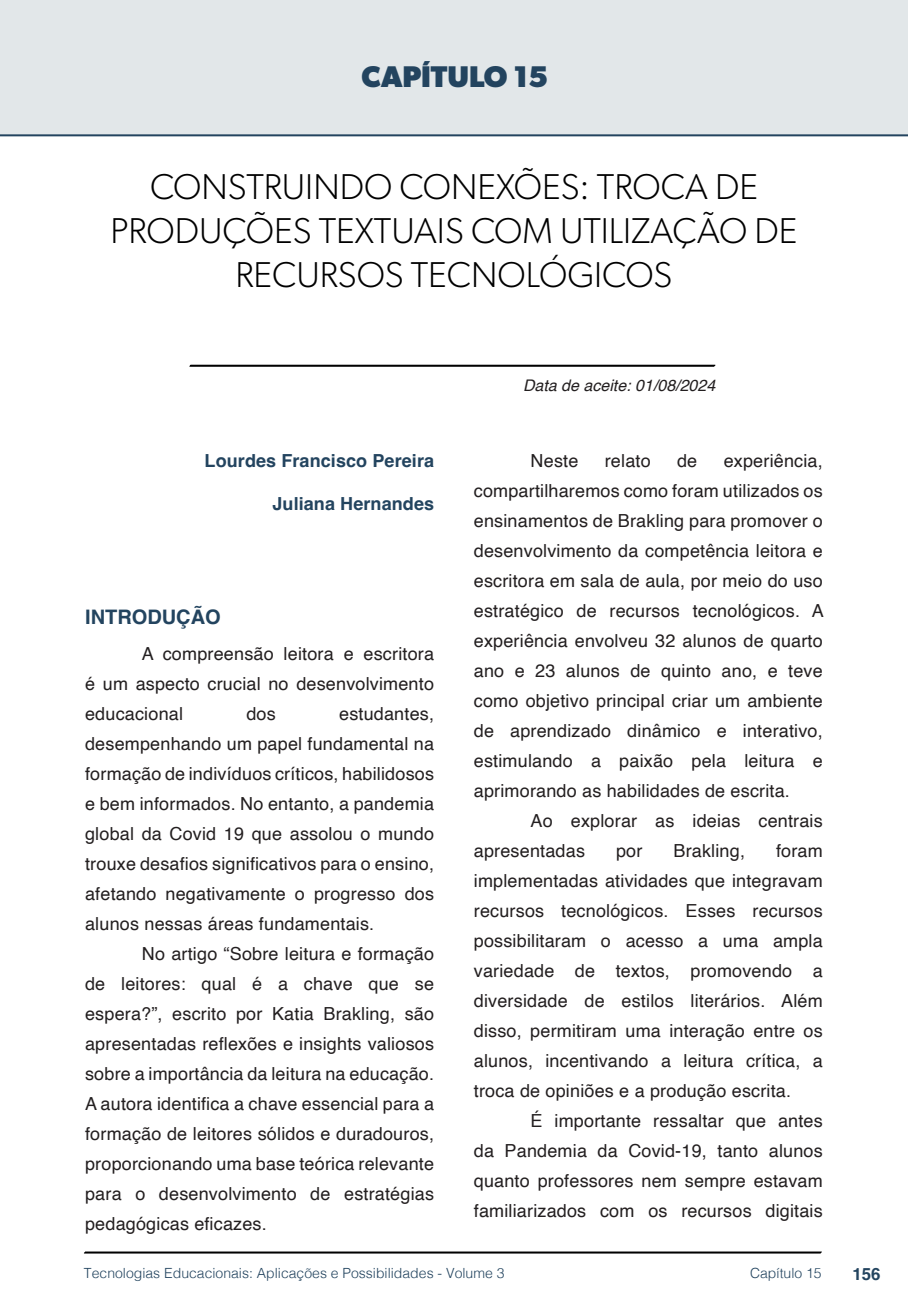
<style>
.page{position:relative;width:908px;height:1304px;background:#fff}
.page>*{position:absolute;margin:0;border:0;box-sizing:border-box;transform-origin:0 0}
.t1{font:300 36px/44px "Gibson";color:#000;text-align:center}
.t2{font:700 30px "Gibson";color:#23445f}
.t3{font:700 20px "Helvetica";color:#23445f}
.t4{font:18px/30px "Helvetica";letter-spacing:.01em;color:#231f20;text-align:justify}
.t5{font:700 18px "Helvetica";letter-spacing:.005em;color:#23445f}
.t6{font:700 16.8px "Helvetica";color:#23445f}
.t7{font:italic 16px "Helvetica";color:#231f20}
.t8{font:300 14px "Helvetica";color:#23445f}
</style>
<div class="page">
<svg style="left:84px;top:1251px;width:737px;height:3px;background:#515151"></svg>
<div style="left:0;top:0;width:907px;height:136px;background:#e2e7e9"></div>
<svg style="left:189px;top:364px;width:526px;height:3px;background:#4f4f4f"></svg>
<div style="left:44px;top:72px;width:68px;height:61px;background:#e2e7e9"></div>
<h2 class="t2" style="left:361px;top:58px;width:188px">CAPÍTULO 15</h2>
<h1 class="t1" style="left:110px;top:164px;width:688px">CONSTRUINDO CONEXÕES: TROCA DE<br>PRODUÇÕES TEXTUAIS COM UTILIZAÇÃO DE<br>RECURSOS TECNOLÓGICOS</h1>
<p class="t5" style="left:204px;top:450px;width:231px">Lourdes Francisco Pereira</p>
<p class="t5" style="left:272px;top:492px;width:163px">Juliana Hernandes</p>
<p class="t3" style="left:85px;top:605px;width:137px">INTRODUÇÃO</p>
<p class="t4" style="left:85px;top:639px;width:350px;text-indent:57px">A compreensão leitora e escritora é um aspecto crucial no desenvolvimento educacional</p>
<p class="t4" style="left:85px;top:699px;width:350px;text-indent:254px">estudantes, desempenhando um papel fundamental na formação de indivíduos críticos, habilidosos e bem informados. No entanto, a pandemia global da Covid 19 que assolou o mundo trouxe desafios significativos para o ensino, afetando negativamente o progresso dos alunos nessas áreas fundamentais.</p>
<p class="t4" style="left:85px;top:939px;width:350px;text-indent:57px">No artigo “Sobre leitura e formação de leitores: qual é a chave que se espera?”, escrito por Katia Brakling, são apresentadas reflexões e insights valiosos sobre a importância da leitura na educação.<br>A autora identifica a chave essencial para a formação de leitores sólidos e duradouros, proporcionando uma base teórica relevante para o desenvolvimento de estratégias pedagógicas eficazes.</p>
<p class="t4" style="left:246px;top:699px;width:31px">dos</p>
<p class="t7" style="left:523px;top:373px;width:194px">Data de aceite: 01/08/2024</p>
<p class="t4" style="left:473px;top:446px;width:351px;text-indent:250px">experiência, compartilharemos como foram utilizados os ensinamentos de Brakling para promover o desenvolvimento da competência leitora e escritora em sala de aula, por meio do uso estratégico de recursos tecnológicos. A experiência envolveu 32 alunos de quarto ano e 23 alunos de quinto ano, e teve como objetivo principal criar um ambiente de aprendizado dinâmico e interativo, estimulando a paixão pela leitura e aprimorando as habilidades de escrita.</p>
<p class="t4" style="left:473px;top:806px;width:350px;text-indent:57px">Ao explorar as ideias centrais apresentadas</p>
<p class="t4" style="left:530px;top:446px;width:49px">Neste</p>
<p class="t4" style="left:604px;top:446px;width:47px">relato</p>
<p class="t4" style="left:676px;top:446px;width:22px">de</p>
<p class="t4" style="left:473px;top:836px;width:350px;text-indent:302px">foram implementadas atividades que integravam recursos tecnológicos. Esses recursos possibilitaram o acesso a uma ampla variedade de textos, promovendo a diversidade de estilos literários. Além disso, permitiram uma interação entre os alunos, incentivando a leitura crítica, a troca de opiniões e a produção escrita.</p>
<p class="t4" style="left:473px;top:1107px;width:350px;text-indent:57px">É importante ressaltar que antes da Pandemia da Covid-19, tanto alunos quanto professores nem sempre estavam familiarizados com os recursos digitais</p>
<p class="t4" style="left:615px;top:836px;width:28px">por</p>
<p class="t4" style="left:673px;top:836px;width:73px">Brakling,</p>
<p class="t8" style="left:84px;top:1261px;width:422px">Tecnologias Educacionais: Aplicações e Possibilidades - Volume 3</p>
<p class="t8" style="left:749px;top:1261px;width:73px">Capítulo 15</p>
<p class="t6" style="left:851px;top:1264px;width:30px">156</p>
</div>
